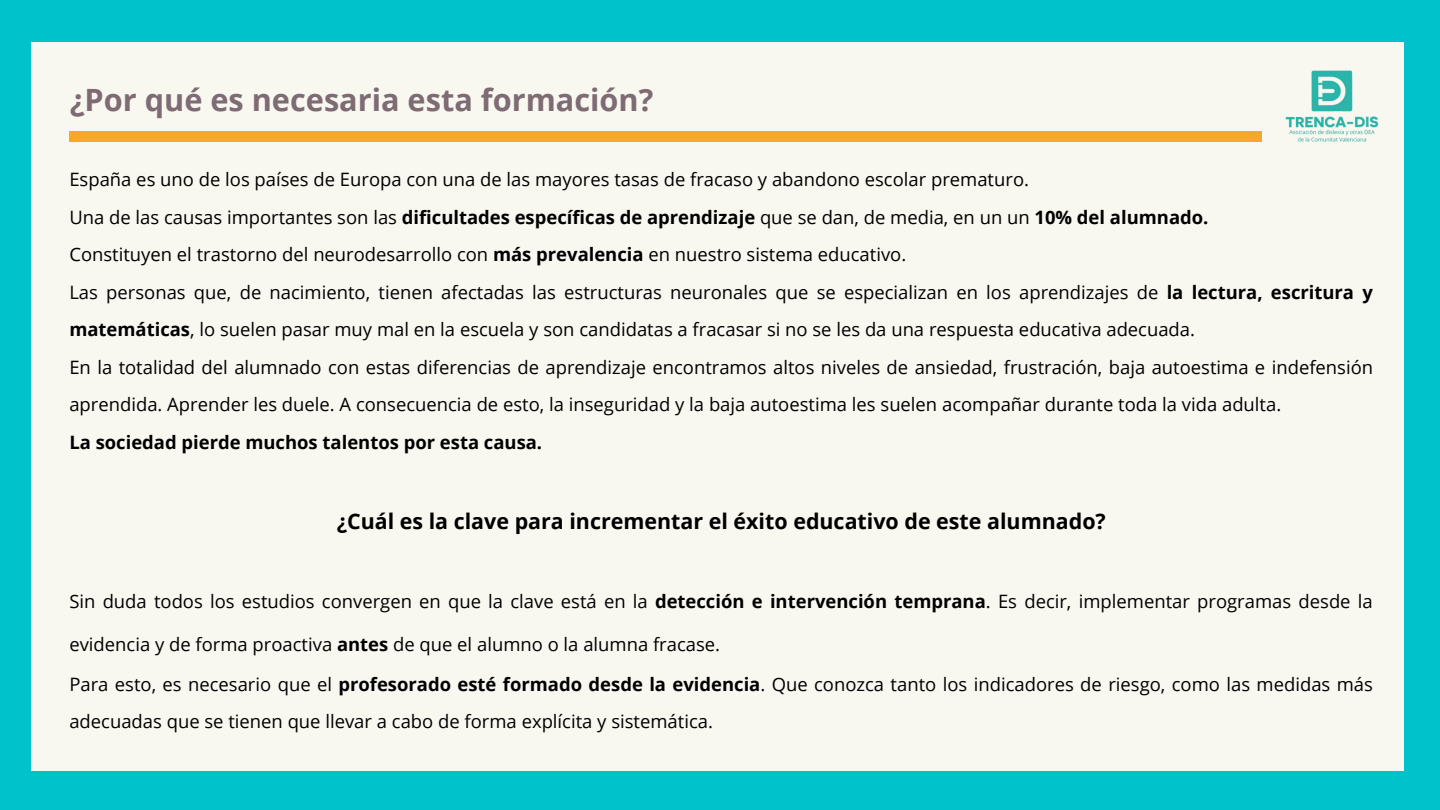
<style>
.page{position:relative;width:1440px;height:810px;background:#00c2cb}
.page>*{position:absolute;margin:0;border:0;box-sizing:border-box;transform-origin:0 0}
.t1{font:700 30.7px "Open Sans";color:#7e6b73}
.t2{font:700 21.4px "Open Sans";color:#000}
.t3{font:18.4px/37.5px "Open Sans";color:#000}
.t4{font:700 18.4px "Open Sans";color:#000}
.s1{font-weight:700}
</style>
<div class="page">
<div style="left:32px;top:42px;width:1372px;height:729px;background:#f8f7f0"></div>
<div style="left:69px;top:131px;width:1193px;height:11px;background:#f9a72b"></div>
<img style="left:1285px;top:70px;width:94px;height:72px">
<h1 class="t1" style="left:70px;top:78px;width:585px">¿Por qué es necesaria esta formación?</h1>
<p class="t3" style="left:69px;top:160px;width:1305px">España es uno de los países de Europa con una de las mayores tasas de fracaso y abandono escolar prematuro.<br>Una de las causas importantes son las <span class="s1">dificultades específicas de aprendizaje</span> que se dan, de media, en un un <span class="s1">10% del alumnado.<br></span>Constituyen el trastorno del neurodesarrollo con <span class="s1">más prevalencia</span> en nuestro sistema educativo.<br>Las personas que, de nacimiento, tienen afectadas las estructuras neuronales que se especializan en los aprendizajes de <span class="s1">la lectura, escritura y matemáticas</span>, lo suelen pasar muy mal en la escuela y son candidatas a fracasar si no se les da una respuesta educativa adecuada.<br>En la totalidad del alumnado con estas diferencias de aprendizaje encontramos altos niveles de ansiedad, frustración, baja autoestima e indefensión aprendida. Aprender les duele. A consecuencia de esto, la inseguridad y la baja autoestima les suelen acompañar durante toda la vida adulta.</p>
<p class="t4" style="left:69px;top:429px;width:474px">La sociedad pierde muchos talentos por esta causa.</p>
<p class="t2" style="left:337px;top:506px;width:771px">¿Cuál es la clave para incrementar el éxito educativo de este alumnado?</p>
<p class="t3" style="left:69px;top:583px;width:1305px">Sin duda todos los estudios convergen en que la clave está en la <span class="s1">detección e intervención temprana</span>. Es decir, implementar programas desde la</p>
<p class="t3" style="left:69px;top:624px;width:1305px;line-height:39.8px">evidencia y de forma proactiva <span class="s1">antes</span> de que el alumno o la alumna fracase.<br>Para esto, es necesario que el <span class="s1">profesorado esté formado desde la evidencia</span>. Que conozca tanto los indicadores de riesgo, como las medidas más</p>
<p class="t3" style="left:69px;top:703px;width:645px">adecuadas que se tienen que llevar a cabo de forma explícita y sistemática.</p>
</div>
